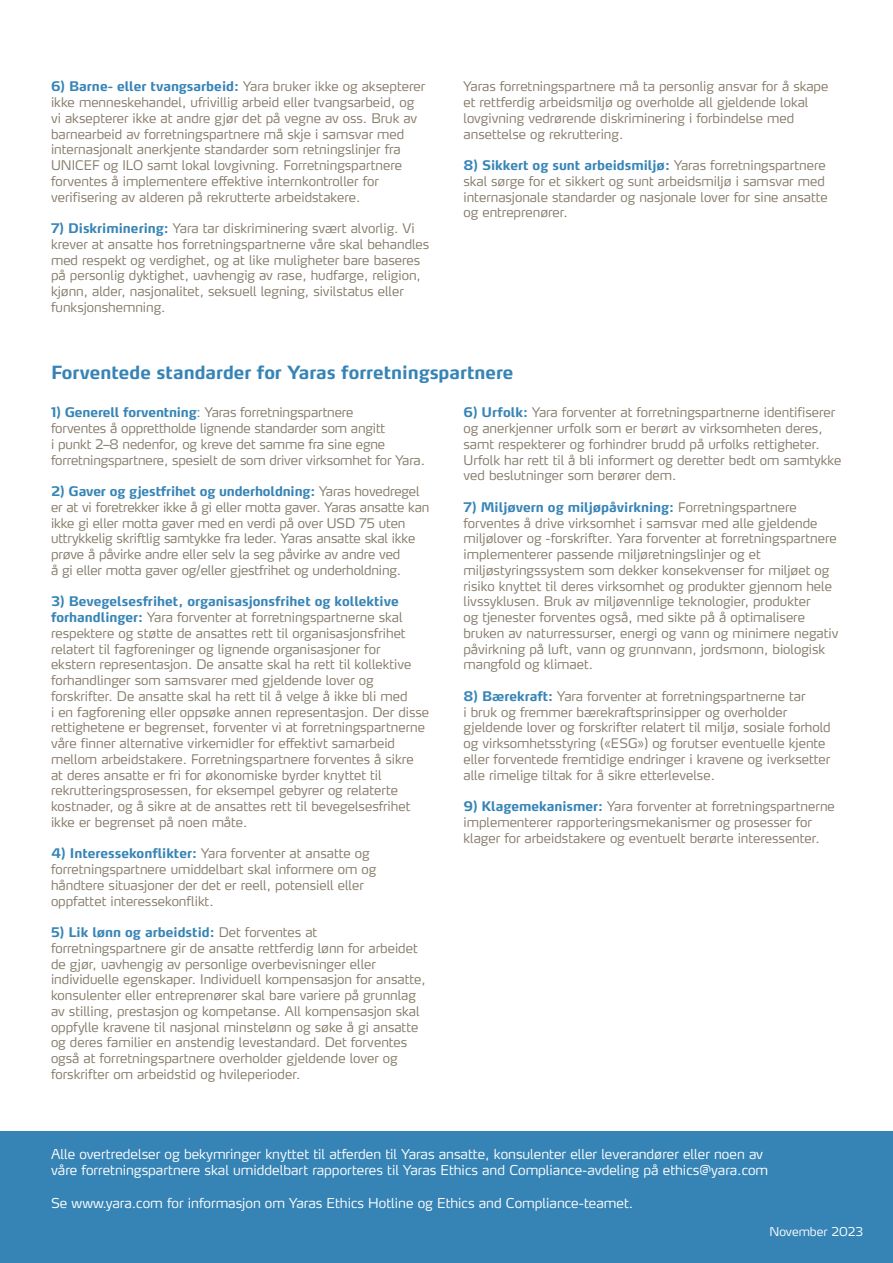
<style>
.page{position:relative;width:893px;height:1263px;background:#fff}
.page>*{position:absolute;margin:0;border:0;box-sizing:border-box;transform-origin:0 0}
.t1{font:700 18px "Yara Max LF";color:#3684b6}
.t2{font:300 13.5px/16.2px "Yara Max LF";color:#fff}
.t3{font:300 13.2px/15.8px "Yara Max LF";color:#847a68}
.t4{font:300 12px "Yara Max LF";color:#fff}
.s1{font-weight:700;color:#3684b6}
.s2{color:#3684b6}
</style>
<div class="page">
<div style="left:0;top:1131px;width:893px;height:132px;background:#3684b6"></div>
<p class="t3" style="left:51px;top:78px;width:376px"><span class="s1">6) Barne- eller tvangsarbeid:</span> Yara bruker ikke og aksepterer ikke menneskehandel, ufrivillig arbeid eller tvangsarbeid, og vi aksepterer ikke at andre gjør det på vegne av oss. Bruk av barnearbeid av forretningspartnere må skje i samsvar med internasjonalt anerkjente standarder som retningslinjer fra UNICEF og ILO samt lokal lovgivning. Forretningspartnere forventes å implementere effektive internkontroller for verifisering av alderen på rekrutterte arbeidstakere.</p>
<p class="t3" style="left:51px;top:220px;width:380px"><span class="s1">7) Diskriminering:</span> Yara tar diskriminering svært alvorlig. Vi krever at ansatte hos forretningspartnerne våre skal behandles med respekt og verdighet, og at like muligheter bare baseres på personlig dyktighet, uavhengig av rase, hudfarge, religion, kjønn, alder, nasjonalitet, seksuell legning, sivilstatus eller funksjonshemning.</p>
<p class="t3" style="left:463px;top:78px;width:366px">Yaras forretningspartnere må ta personlig ansvar for å skape et rettferdig arbeidsmiljø og overholde all gjeldende lokal lovgivning vedrørende diskriminering i forbindelse med ansettelse og rekruttering.</p>
<p class="t3" style="left:463px;top:157px;width:366px"><span class="s1">8) Sikkert og sunt arbeidsmiljø:</span> Yaras forretningspartnere skal sørge for et sikkert og sunt arbeidsmiljø i samsvar med internasjonale standarder og nasjonale lover for sine ansatte og entreprenører.</p>
<p class="t1" style="left:51px;top:361px;width:464px">Forventede standarder for Yaras forretningspartnere</p>
<p class="t3" style="left:51px;top:404px;width:375px"><span class="s1">1) Generell forventning</span><span class="s2">:</span> Yaras forretningspartnere<br>forventes å opprettholde lignende standarder som angitt<br>i punkt 2–8 nedenfor, og kreve det samme fra sine egne forretningspartnere, spesielt de som driver virksomhet for Yara.</p>
<p class="t3" style="left:51px;top:483px;width:380px"><span class="s1">2) Gaver og gjestfrihet og underholdning:</span> Yaras hovedregel er at vi foretrekker ikke å gi eller motta gaver. Yaras ansatte kan ikke gi eller motta gaver med en verdi på over USD 75 uten uttrykkelig skriftlig samtykke fra leder. Yaras ansatte skal ikke prøve å påvirke andre eller selv la seg påvirke av andre ved<br>å gi eller motta gaver og/eller gjestfrihet og underholdning.</p>
<p class="t3" style="left:51px;top:593px;width:380px"><span class="s1">3) Bevegelsesfrihet, organisasjonsfrihet og kollektive forhandlinger:</span> Yara forventer at forretningspartnerne skal respektere og støtte de ansattes rett til organisasjonsfrihet relatert til fagforeninger og lignende organisasjoner for<br>ekstern representasjon. De ansatte skal ha rett til kollektive forhandlinger som samsvarer med gjeldende lover og forskrifter. De ansatte skal ha rett til å velge å ikke bli med<br>i en fagforening eller oppsøke annen representasjon. Der disse rettighetene er begrenset, forventer vi at forretningspartnerne våre finner alternative virkemidler for effektivt samarbeid mellom arbeidstakere. Forretningspartnere forventes å sikre<br>at deres ansatte er fri for økonomiske byrder knyttet til rekrutteringsprosessen, for eksempel gebyrer og relaterte kostnader, og å sikre at de ansattes rett til bevegelsesfrihet ikke er begrenset på noen måte.</p>
<p class="t3" style="left:51px;top:845px;width:327px"><span class="s1">4) Interessekonflikter:</span> Yara forventer at ansatte og forretningspartnere umiddelbart skal informere om og håndtere situasjoner der det er reell, potensiell eller oppfattet interessekonflikt.</p>
<p class="t3" style="left:51px;top:924px;width:376px"><span class="s1">5) Lik lønn og arbeidstid:</span> Det forventes at forretningspartnere gir de ansatte rettferdig lønn for arbeidet de gjør, uavhengig av personlige overbevisninger eller individuelle egenskaper. Individuell kompensasjon for ansatte, konsulenter eller entreprenører skal bare variere på grunnlag av stilling, prestasjon og kompetanse. All kompensasjon skal oppfylle kravene til nasjonal minstelønn og søke å gi ansatte og deres familier en anstendig levestandard. Det forventes også at forretningspartnere overholder gjeldende lover og forskrifter om arbeidstid og hvileperioder.</p>
<p class="t3" style="left:463px;top:404px;width:379px"><span class="s1">6) Urfolk:</span> Yara forventer at forretningspartnerne identifiserer og anerkjenner urfolk som er berørt av virksomheten deres, samt respekterer og forhindrer brudd på urfolks rettigheter.<br>Urfolk har rett til å bli informert og deretter bedt om samtykke ved beslutninger som berører dem.</p>
<p class="t3" style="left:463px;top:499px;width:376px"><span class="s1">7) Miljøvern og miljøpåvirkning:</span> Forretningspartnere forventes å drive virksomhet i samsvar med alle gjeldende miljølover og -forskrifter. Yara forventer at forretningspartnere implementerer passende miljøretningslinjer og et miljøstyringssystem som dekker konsekvenser for miljøet og risiko knyttet til deres virksomhet og produkter gjennom hele livssyklusen. Bruk av miljøvennlige teknologier, produkter<br>og tjenester forventes også, med sikte på å optimalisere bruken av naturressurser, energi og vann og minimere negativ påvirkning på luft, vann og grunnvann, jordsmonn, biologisk mangfold og klimaet.</p>
<p class="t3" style="left:463px;top:688px;width:369px"><span class="s1">8) Bærekraft:</span> Yara forventer at forretningspartnerne tar<br>i bruk og fremmer bærekraftsprinsipper og overholder gjeldende lover og forskrifter relatert til miljø, sosiale forhold og virksomhetsstyring («ESG») og forutser eventuelle kjente eller forventede fremtidige endringer i kravene og iverksetter alle rimelige tiltak for å sikre etterlevelse.</p>
<p class="t3" style="left:463px;top:798px;width:373px"><span class="s1">9) Klagemekanismer:</span> Yara forventer at forretningspartnerne implementerer rapporteringsmekanismer og prosesser for klager for arbeidstakere og eventuelt berørte interessenter.</p>
<p class="t2" style="left:51px;top:1146px;width:719px">Alle overtredelser og bekymringer knyttet til atferden til Yaras ansatte, konsulenter eller leverandører eller noen av våre forretningspartnere skal umiddelbart rapporteres til Yaras Ethics and Compliance-avdeling på ethics@yara.com</p>
<p class="t2" style="left:51px;top:1194px;width:584px">Se www.yara.com for informasjon om Yaras Ethics Hotline og Ethics and Compliance-teamet.</p>
<p class="t4" style="left:769px;top:1224px;width:95px">November 2023</p>
</div>
